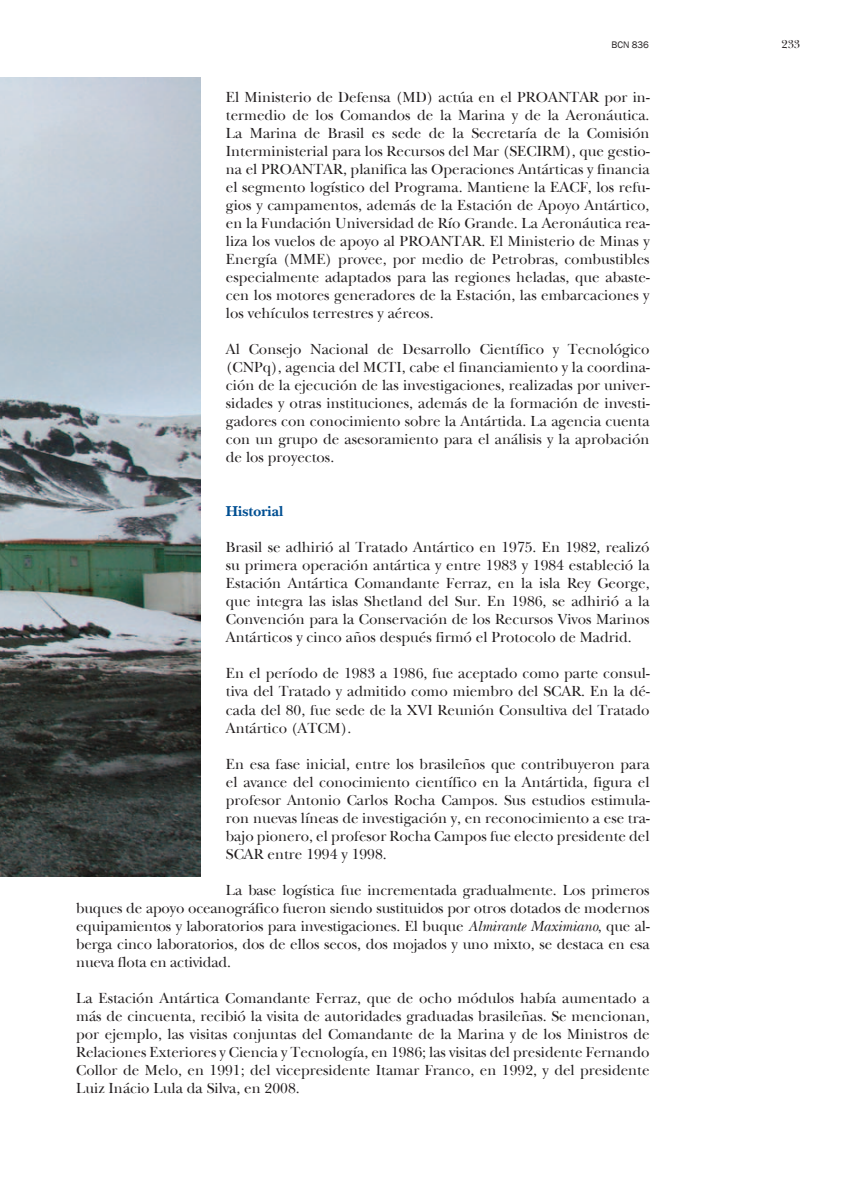
<style>
.page{position:relative;width:850px;height:1190px;background:#fff}
.page>*{position:absolute;margin:0;border:0;box-sizing:border-box;transform-origin:0 0}
.t1{font:15px/18px "New Baskerville";color:#231f20;text-align:justify}
.t2{font:700 15px "New Baskerville";color:#004f92}
.t3{font:12px "New Baskerville";color:#231f20}
.t4{font:9.75px "Franklin Gothic";color:#231f20}
.s1{font-style:italic}
</style>
<div class="page">
<img style="left:0;top:78px;width:200px;height:798px">
<p class="t4" style="left:611px;top:39px;width:39px">BCN 836</p>
<p class="t3" style="left:781px;top:37px;width:20px">233</p>
<p class="t1" style="left:226px;top:89px;width:425px">El Ministerio de Defensa (MD) actúa en el PROANTAR por in&shy;termedio de los Comandos de la Marina y de la Aeronáutica.<br>La Marina de Brasil es sede de la Secretaría de la Comisión Interministerial para los Recursos del Mar (SECIRM), que gestio&shy;na el PROANTAR, planifica las Operaciones Antárticas y financia el segmento logístico del Programa. Mantiene la EACF, los refu&shy;gios y campamentos, además de la Estación de Apoyo Antártico, en la Fundación Universidad de Río Grande. La Aeronáutica rea&shy;liza los vuelos de apoyo al PROANTAR. El Ministerio de Minas y Energía (MME) provee, por medio de Petrobras, combustibles especialmente adaptados para las regiones heladas, que abaste&shy;cen los motores generadores de la Estación, las embarcaciones y los vehículos terrestres y aéreos.</p>
<p class="t1" style="left:226px;top:341px;width:425px">Al Consejo Nacional de Desarrollo Científico y Tecnológico (CNPq), agencia del MCTI, cabe el financiamiento y la coordina&shy;ción de la ejecución de las investigaciones, realizadas por univer&shy;sidades y otras instituciones, además de la formación de investi&shy;gadores con conocimiento sobre la Antártida. La agencia cuenta con un grupo de asesoramiento para el análisis y la aprobación de los proyectos.</p>
<p class="t2" style="left:226px;top:503px;width:59px">Historial</p>
<p class="t1" style="left:226px;top:539px;width:425px">Brasil se adhirió al Tratado Antártico en 1975. En 1982, realizó su primera operación antártica y entre 1983 y 1984 estableció la Estación Antártica Comandante Ferraz, en la isla Rey George, que integra las islas Shetland del Sur. En 1986, se adhirió a la Convención para la Conservación de los Recursos Vivos Marinos Antárticos y cinco años después firmó el Protocolo de Madrid.</p>
<p class="t1" style="left:226px;top:665px;width:425px">En el período de 1983 a 1986, fue aceptado como parte consul&shy;tiva del Tratado y admitido como miembro del SCAR. En la dé&shy;cada del 80, fue sede de la XVI Reunión Consultiva del Tratado Antártico (ATCM).</p>
<p class="t1" style="left:226px;top:755px;width:425px">En esa fase inicial, entre los brasileños que contribuyeron para el avance del conocimiento científico en la Antártida, figura el profesor Antonio Carlos Rocha Campos. Sus estudios estimula&shy;ron nuevas líneas de investigación y, en reconocimiento a ese tra&shy;bajo pionero, el profesor Rocha Campos fue electo presidente del SCAR entre 1994 y 1998.</p>
<p class="t1" style="left:76px;top:881px;width:575px;text-indent:150px">La base logística fue incrementada gradualmente. Los primeros buques de apoyo oceanográfico fueron siendo sustituidos por otros dotados de modernos equipamientos y laboratorios para investigaciones. El buque <span class="s1">Almirante Maximiano</span>, que al&shy;berga cinco laboratorios, dos de ellos secos, dos mojados y uno mixto, se destaca en esa nueva flota en actividad.</p>
<p class="t1" style="left:76px;top:989px;width:575px">La Estación Antártica Comandante Ferraz, que de ocho módulos había aumentado a más de cincuenta, recibió la visita de autoridades graduadas brasileñas. Se mencionan, por ejemplo, las visitas conjuntas del Comandante de la Marina y de los Ministros de Relaciones Exteriores y Ciencia y Tecnología, en 1986; las visitas del presidente Fernando Collor de Melo, en 1991; del vicepresidente Itamar Franco, en 1992, y del presidente Luiz Inácio Lula da Silva, en 2008.</p>
</div>
